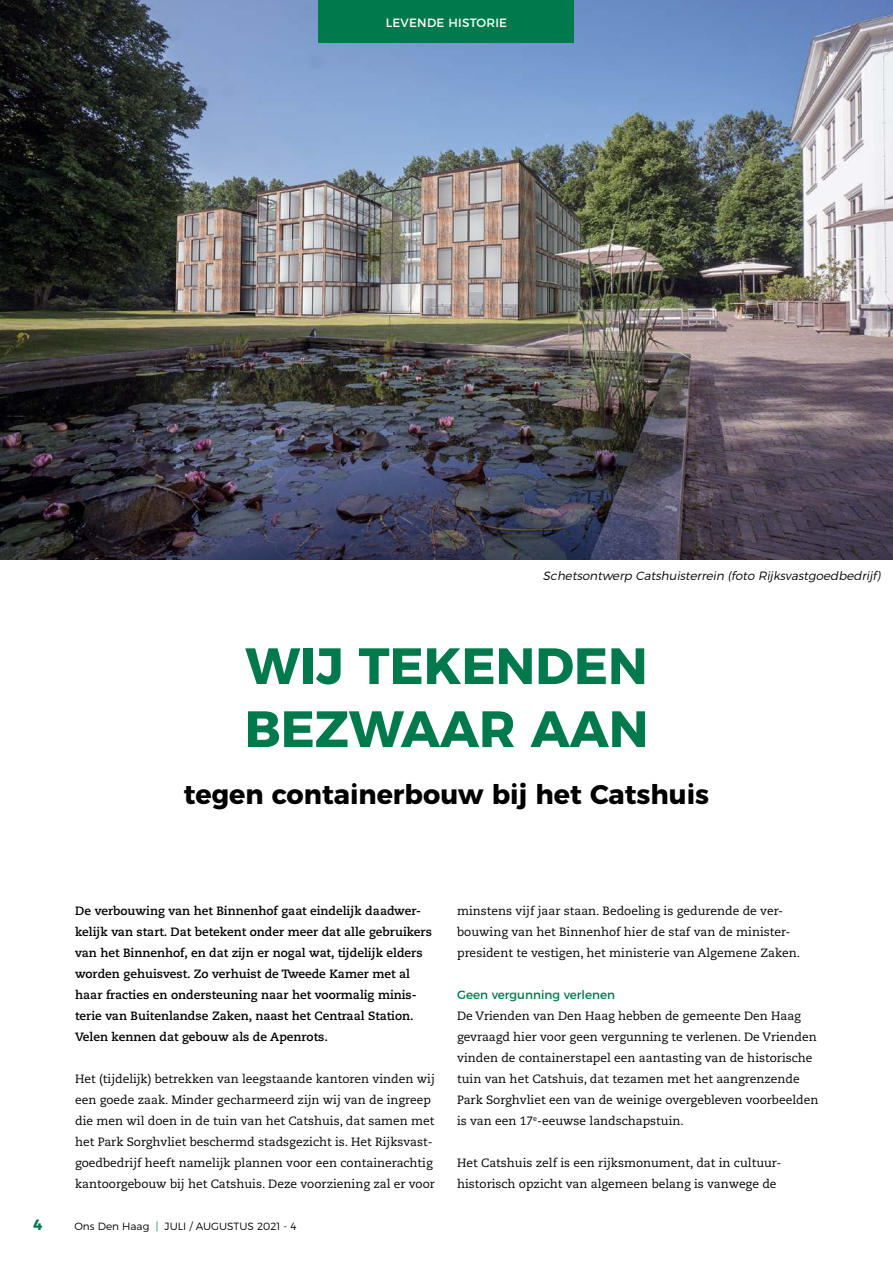
<style>
.page{position:relative;width:893px;height:1263px;background:#fff}
.page>*{position:absolute;margin:0;border:0;box-sizing:border-box;transform-origin:0 0}
.t1{font:700 51px/63px "Montserrat";color:#007a4d}
.t2{font:700 27px "Montserrat";color:#000}
.t3{font:700 15px "Montserrat";color:#007a4d}
.t4{font:12px/21px "Caecilia LT Std";color:#000}
.t5{font:700 12px/21px "Caecilia LT Std";color:#000}
.t6{font:italic 300 12px "Montserrat";color:#000}
.t7{font:12px "Montserrat";color:#007a4d}
.t8{font:12px "Montserrat";letter-spacing:.02em;color:#fff}
.t9{font:300 10.5px "Montserrat";color:#000}
.s1{color:#007a4d}
</style>
<div class="page">
<img style="left:0;top:0;width:893px;height:559px">
<div style="left:319px;top:0;width:255px;height:43px;background:#007a4d"></div>
<p class="t8" style="left:386px;top:13px;width:123px">LEVENDE HISTORIE</p>
<p class="t6" style="left:543px;top:567px;width:342px">Schetsontwerp Catshuisterrein (foto Rij ksvastgoedbedrijf)</p>
<h1 class="t1" style="left:245px;top:630px;width:405px">WIJ TEKENDEN<br>BEZWAAR AAN</h1>
<h2 class="t2" style="left:184px;top:772px;width:527px">tegen containerbouw bij het Catshuis</h2>
<p class="t5" style="left:75px;top:901px;width:358px">De verbouwing van het Binnenhof gaat eindelijk daadwer&shy;kelijk van start. Dat betekent onder meer dat alle gebruikers van het Binnenhof, en dat zijn er nogal wat, tijdelijk elders worden gehuisvest. Zo verhuist de Tweede Kamer met al haar fracties en ondersteuning naar het voormalig minis&shy;terie van Buitenlandse Zaken, naast het Centraal Station.<br>Velen kennen dat gebouw als de Apenrots.</p>
<p class="t4" style="left:75px;top:1069px;width:361px">Het (tijdelijk) betrekken van leegstaande kantoren vinden wij een goede zaak. Minder gecharmeerd zijn wij van de ingreep die men wil doen in de tuin van het Catshuis, dat samen met het Park Sorghvliet beschermd stadsgezicht is. Het Rijksvast&shy;goedbedrijf heeft namelijk plannen voor een containerachtig kantoorgebouw bij het Catshuis. Deze voorziening zal er voor</p>
<p class="t3" style="left:33px;top:1212px;width:11px">4</p>
<p class="t9" style="left:74px;top:1218px;width:224px">Ons Den Haag <span class="s1">|</span> JULI / AUGUSTUS 2021 - 4</p>
<p class="t4" style="left:457px;top:901px;width:345px">minstens vijf jaar staan. Bedoeling is gedurende de ver&shy;bouwing van het Binnenhof hier de staf van de minister-- president te vestigen, het ministerie van Algemene Zaken.</p>
<p class="t7" style="left:457px;top:985px;width:159px">Geen vergunning verlenen</p>
<p class="t4" style="left:457px;top:1006px;width:363px">De Vrienden van Den Haag hebben de gemeente Den Haag gevraagd hier voor geen vergunning te verlenen. De Vrienden vinden de containerstapel een aantasting van de historische tuin van het Catshuis, dat tezamen met het aangrenzende Park Sorghvliet een van de weinige overgebleven voorbeelden is van een 17<sup>e</sup>-eeuwse landschapstuin.</p>
<p class="t4" style="left:457px;top:1153px;width:326px">Het Catshuis zelf is een rijksmonument, dat in cultuur&shy;historisch opzicht van algemeen belang is vanwege de</p>
</div>
